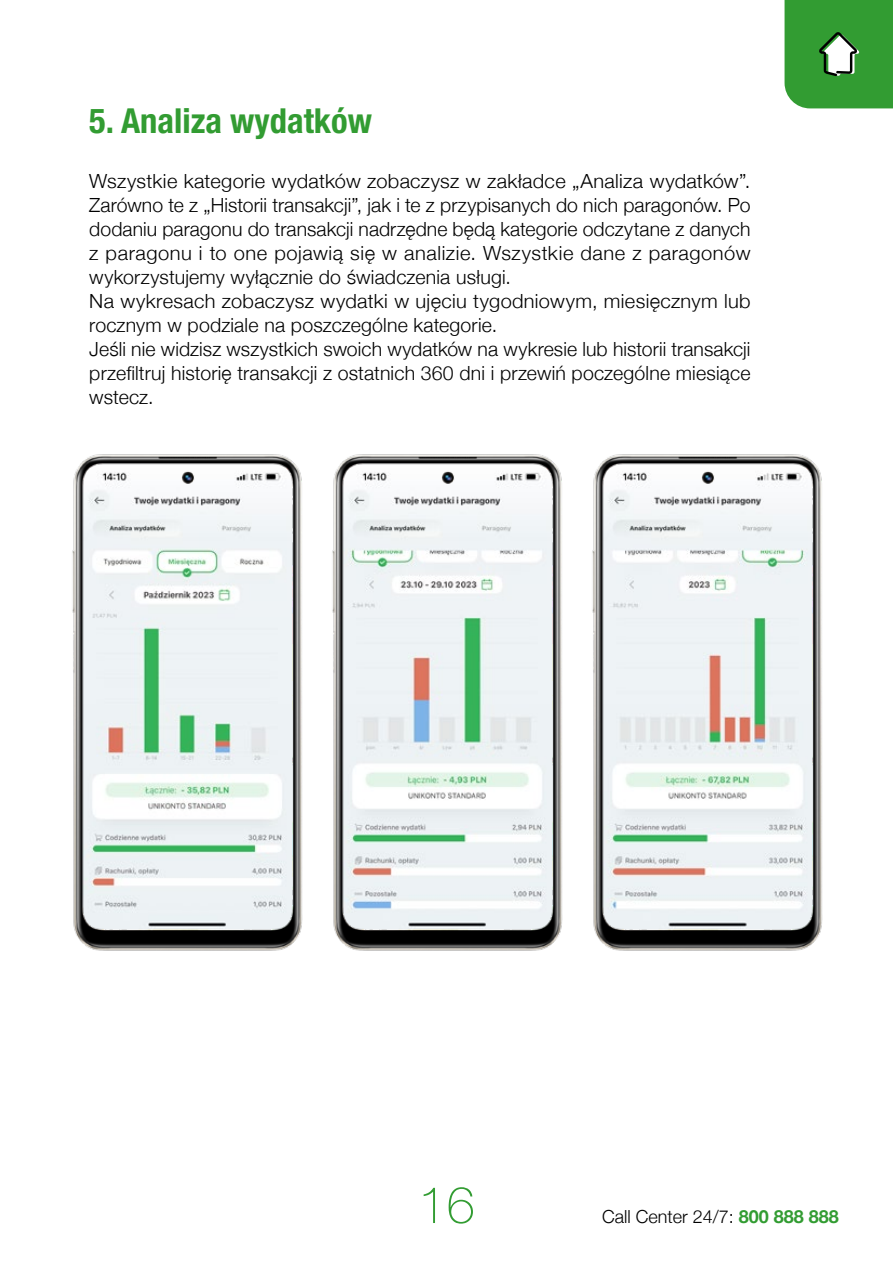
<style>
.page{position:relative;width:893px;height:1263px;background:#fff}
.page>*{position:absolute;margin:0;border:0;box-sizing:border-box;transform-origin:0 0}
.t1{font:100 51px "Helvetica Neue";color:#329c32}
.t2{font:700 condensed 34.5px "Helvetica Neue LT Pro";color:#329c32}
.t3{font:300 19.5px/24px "Helvetica Neue";letter-spacing:.01em;color:#000}
.t4{font:300 18px "Helvetica Neue";color:#000}
.s1{font-weight:700;color:#329c32}
</style>
<div class="page">
<svg style="left:784px;top:0;width:109px;height:108px;background:#419f41"></svg>
<img style="left:72px;top:454px;width:231px;height:497px">
<img style="left:332px;top:454px;width:231px;height:497px">
<img style="left:592px;top:454px;width:231px;height:497px">
<h2 class="t2" style="left:89px;top:100px;width:284px">5. Analiza wydatków</h2>
<p class="t3" style="left:89px;top:168px;width:663px">Wszystkie kategorie wydatków zobaczysz w zakładce „Analiza wydatków”.<br>Zarówno te z „Historii transakcji”, jak i te z przypisanych do nich paragonów. Po dodaniu paragonu do transakcji nadrzędne będą kategorie odczytane z danych z paragonu i to one pojawią się w analizie. Wszystkie dane z paragonów wykorzystujemy wyłącznie do świadczenia usługi.<br>Na wykresach zobaczysz wydatki w ujęciu tygodniowym, miesięcznym lub rocznym w podziale na poszczególne kategorie.<br>Jeśli nie widzisz wszystkich swoich wydatków na wykresie lub historii transakcji przefiltruj historię transakcji z ostatnich 360 dni i przewiń poczególne miesiące wstecz.</p>
<h1 class="t1" style="left:418px;top:1166px;width:58px">16</h1>
<p class="t4" style="left:602px;top:1202px;width:238px">Call Center 24/7: <span class="s1">800 888 888</span></p>
</div>
